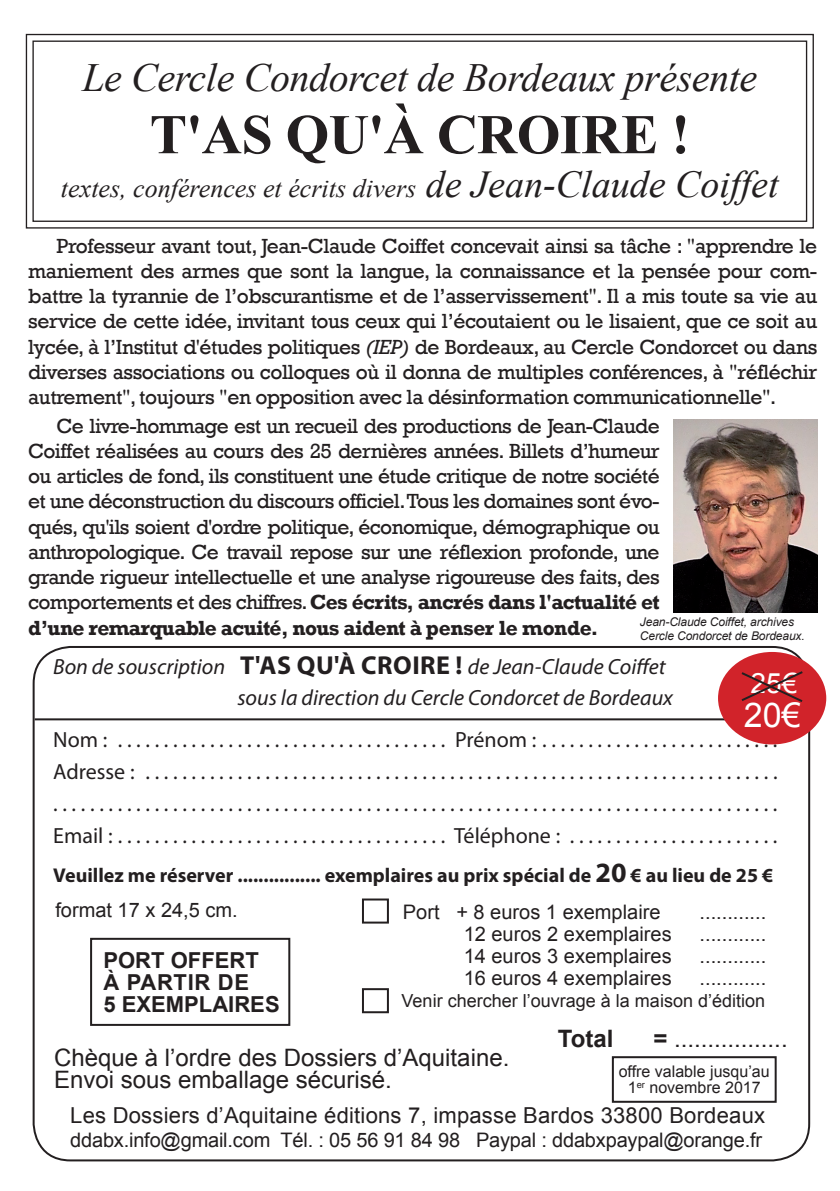
<style>
.page{position:relative;width:840px;height:1191px;background:#fff}
.page>*{position:absolute;margin:0;border:0;box-sizing:border-box;transform-origin:0 0}
.t1{font:700 56px "Times New Roman";letter-spacing:-.01em;color:#231f20}
.t2{font:italic 40px "Times New Roman";letter-spacing:-.01em;color:#231f20}
.t3{font:34px "Arial";color:#fff}
.t4{font:28px "Arial";color:#fff}
.t5{font:italic 26px "Times New Roman";color:#231f20}
.t6{font:24px/22px "Arial";color:#231f20}
.t7{font:700 24px "Arial";color:#231f20}
.t8{font:22px/32px "Myriad Pro";color:#231f20}
.t9{font:italic 22px/30px "Myriad Pro";color:#231f20}
.t10{font:22px "Arial";letter-spacing:.01em;color:#231f20}
.t11{font:700 22px/22px "Arial";color:#231f20}
.t12{font:21px/25.2px "Rockwell";letter-spacing:-.025em;color:#231f20;text-align:justify}
.t13{font:20px "Arial";color:#231f20}
.t14{font:700 20px "Myriad Pro";color:#231f20}
.t15{font:18px "Arial";color:#231f20}
.t16{font:16px/16px "Arial";color:#231f20;text-align:center}
.t17{font:italic 12px/14.4px "Arial";letter-spacing:-.01em;color:#231f20}
.s1{font-size:38px}
.s2{font-style:italic}
.s3{font-weight:700}
.s4{font-weight:700;font-style:normal;font-size:26px}
.s5{font-size:28px}
</style>
<div class="page">
<hr style="left:35px;top:718px;width:772px;height:2px;background:#231f20">
<div style="left:717px;top:652px;width:108px;height:92px;background:#d1232a;border-radius:50%"></div>
<svg style="left:25px;top:33px;width:789px;height:196px"></svg>
<div style="left:32px;top:41px;width:774px;height:181px;border:1px solid #231f20"></div>
<svg style="left:741px;top:671px;width:62px;height:31px"></svg>
<div style="left:611px;top:1056px;width:165px;height:46px;border:2px solid #231f20"></div>
<div style="left:362px;top:988px;width:26px;height:25px;border:2px solid #231f20"></div>
<div style="left:362px;top:898px;width:26px;height:25px;border:2px solid #231f20"></div>
<div style="left:90px;top:937px;width:200px;height:89px;border:2px solid #231f20"></div>
<img style="left:673px;top:420px;width:143px;height:192px">
<h2 class="t2" style="left:82px;top:50px;width:676px">Le Cercle Condorcet de Bordeaux présente</h2>
<h1 class="t1" style="left:150px;top:96px;width:541px">T'AS QU'À CROIRE !</h1>
<p class="t5" style="left:61px;top:171px;width:718px">textes, conférences et écrits divers <span class="s1">de Jean-Claude Coiffet</span></p>
<p class="t12" style="left:28px;top:233px;width:790px;text-indent:28px">Professeur avant tout, Jean-Claude Coiffet concevait ainsi sa tâche : "apprendre le maniement des armes que sont la langue, la connaissance et la pensée pour com&shy;battre la tyrannie de l’obscurantisme et de l’asservissement". Il a mis toute sa vie au service de cette idée, invitant tous ceux qui l’écoutaient ou le lisaient, que ce soit au lycée, à l’Institut d'études politiques <span class="s2">(IEP)</span> de Bordeaux, au Cercle Condorcet ou dans diverses associations ou colloques où il donna de multiples conférences, à "réfléchir autrement", toujours "en opposition avec la désinformation communicationnelle".</p>
<p class="t12" style="left:28px;top:413px;width:632px;text-indent:28px">Ce livre-hommage est un recueil des productions de Jean-Claude Coiffet réalisées au cours des 25 dernières années. Billets d’humeur ou articles de fond, ils constituent une étude critique de notre société et une déconstruction du discours officiel. Tous les domaines sont évo&shy;qués, qu'ils soient d'ordre politique, économique, démographique ou anthropologique. Ce travail repose sur une réflexion profonde, une grande rigueur intellectuelle et une analyse rigoureuse des faits, des comportements et des chiffres. <span class="s3">Ces écrits, ancrés dans l'actualité et d’une remarquable acuité, nous aident à penser le monde.</span></p>
<p class="t17" style="left:639px;top:614px;width:166px">Jean-Claude Coiffet, archives<br>Cercle Condorcet de Bordeaux.</p>
<p class="t9" style="left:237px;top:651px;width:437px;text-indent:-184px">Bon de souscription <span class="s4">T'as qu'à croire !</span> de Jean-Claude Coiffet sous la direction du Cercle Condorcet de Bordeaux</p>
<p class="t8" style="left:53px;top:723px;width:723px">Nom : . . . . . . . . . . . . . . . . . . . . . . . . . . . . . . . . . . . . Prénom : . . . . . . . . . . . . . . . . . . . . . . . . .<br>Adresse : . . . . . . . . . . . . . . . . . . . . . . . . . . . . . . . . . . . . . . . . . . . . . . . . . . . . . . . . . . . . . . . . . . . . ...............................................................................<br>Email : . . . . . . . . . . . . . . . . . . . . . . . . . . . . . . . . . . . . Téléphone : . . . . . . . . . . . . . . . . . . . . . .</p>
<p class="t14" style="left:53px;top:862px;width:721px">Veuillez me réserver ................ exemplaires au prix spécial de <span class="s5">20</span> € au lieu de 25 €</p>
<p class="t13" style="left:403px;top:899px;width:259px">Port + 8 euros 1 exemplaire</p>
<h3 class="t4" style="left:750px;top:665px;width:48px">25€</h3>
<h3 class="t3" style="left:743px;top:692px;width:58px">20€</h3>
<p class="t13" style="left:55px;top:897px;width:184px">format 17 x 24,5 cm.</p>
<p class="t13" style="left:699px;top:899px;width:68px">............</p>
<p class="t13" style="left:463px;top:921px;width:209px">12 euros 2 exemplaires</p>
<p class="t13" style="left:699px;top:921px;width:68px">............</p>
<p class="t13" style="left:463px;top:943px;width:209px">14 euros 3 exemplaires</p>
<p class="t11" style="left:103px;top:949px;width:178px">PORT OFFERT<br>À PARTIR DE<br>5 EXEMPLAIRES</p>
<p class="t13" style="left:699px;top:943px;width:68px">............</p>
<p class="t13" style="left:463px;top:965px;width:209px">16 euros 4 exemplaires</p>
<p class="t13" style="left:699px;top:965px;width:68px">............</p>
<p class="t15" style="left:401px;top:989px;width:365px">Venir chercher l’ouvrage à la maison d’édition</p>
<p class="t7" style="left:557px;top:1022px;width:57px">TOTAL</p>
<p class="t6" style="left:653px;top:1028px;width:136px"><span class="s3">=</span> .................</p>
<p class="t6" style="left:54px;top:1046px;width:456px">Chèque à l’ordre des Dossiers d’Aquitaine.<br>Envoi sous emballage sécurisé.</p>
<p class="t16" style="left:618px;top:1063px;width:152px">offre valable jusqu’au<br>1<sup>er</sup> novembre 2017</p>
<p class="t10" style="left:70px;top:1101px;width:696px">Les Dossiers d’Aquitaine éditions 7, impasse Bardos 33800 Bordeaux</p>
<p class="t13" style="left:70px;top:1127px;width:693px">ddabx.info@gmail.com Tél. : 05 56 91 84 98 Paypal : ddabxpaypal@orange.fr</p>
</div>
